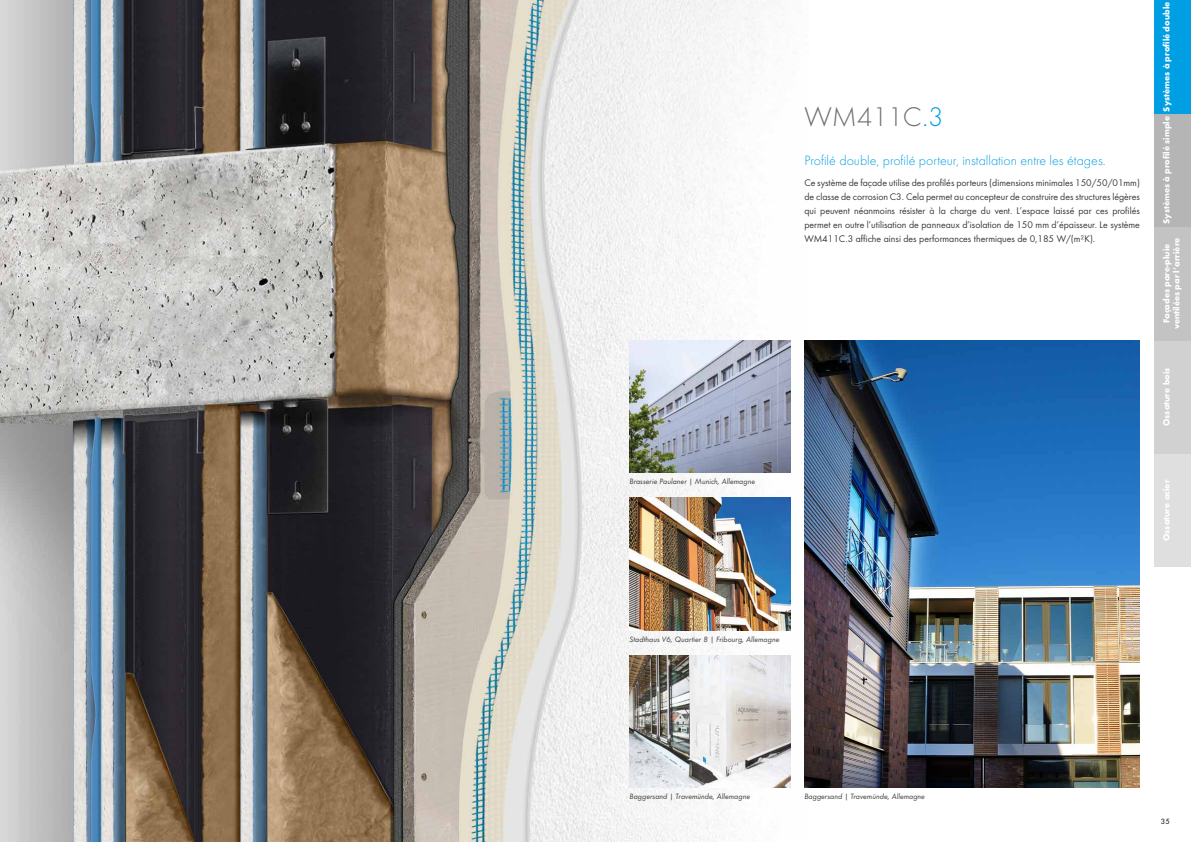
<style>
.page{position:relative;width:1191px;height:842px;background:#fff}
.page>*{position:absolute;margin:0;border:0;box-sizing:border-box;transform-origin:0 0}
.Heading{font:300 28px "Futura";color:#706f6f}
.Intro{font:300 14px "Futura";color:#009fe3}
.Running_Text{font:10px/14px "Futura Boo";color:#3c3c3b;text-align:justify}
.Table_-_Headline{font:700 9px/10px "Futura";color:#fff;text-align:center}
.Intro-2{font:8px "Futura Boo Obl";color:#3c3c3b}
.t1{font:500 8px "Futura";color:#3c3c3b}
.s1{color:#009fe3}
</style>
<div class="page">
<img style="left:0;top:0;width:794px;height:842px">
<img style="left:804px;top:340px;width:336px;height:448px">
<img style="left:629px;top:340px;width:161px;height:132px">
<img style="left:629px;top:498px;width:161px;height:132px">
<img style="left:629px;top:656px;width:161px;height:132px">
<div style="left:1154px;top:454px;width:37px;height:113px;background:#dfdfdf"></div>
<div style="left:1154px;top:340px;width:37px;height:114px;background:#d1d1d1"></div>
<div style="left:1154px;top:227px;width:37px;height:113px;background:#c3c3c3"></div>
<div style="left:1154px;top:113px;width:37px;height:114px;background:#b6b5b5"></div>
<div style="left:1154px;top:0;width:37px;height:113px;background:#009fe3"></div>
<p class="Intro-2" style="left:629px;top:476px;width:127px">Brasserie Paulaner | Munich, Allemagne</p>
<p class="Heading" style="left:804px;top:101px;width:141px">WM411C<span class="s1">.3</span></p>
<p class="Intro" style="left:804px;top:152px;width:303px">Profilé double, profilé porteur, installation entre les étages.</p>
<p class="Running_Text" style="left:804px;top:175px;width:337px">Ce système de façade utilise des profilés porteurs (dimensions minimales 150/50/01mm) de classe de corrosion C3. Cela permet au concepteur de construire des structures légères qui peuvent néanmoins résister à la charge du vent. L’espace laissé par ces profilés permet en outre l’utilisation de panneaux d’isolation de 150 mm d’épaisseur. Le système WM411C.3 affiche ainsi des performances thermiques de 0,185 W/(m²K).</p>
<p class="Table_-_Headline" style="left:1161px;top:111px;width:111px;rotate:-90deg">Systèmes à profilé double</p>
<p class="Table_-_Headline" style="left:1161px;top:224px;width:109px;rotate:-90deg">Systèmes à profilé simple</p>
<p class="Table_-_Headline" style="left:1161px;top:329px;width:93px;rotate:-90deg">Façades pare-pluie ventilées par l’arrière</p>
<p class="Table_-_Headline" style="left:1161px;top:426px;width:60px;rotate:-90deg">Ossature bois</p>
<p class="Table_-_Headline" style="left:1161px;top:541px;width:63px;rotate:-90deg">Ossature acier</p>
<p class="Intro-2" style="left:629px;top:634px;width:151px">Stadthaus V6, Quartier 8 | Fribourg, Allemagne</p>
<p class="Intro-2" style="left:629px;top:792px;width:122px">Baggersand | Travemünde, Allemagne</p>
<p class="Intro-2" style="left:804px;top:792px;width:122px">Baggersand | Travemünde, Allemagne</p>
<p class="t1" style="left:1161px;top:816px;width:11px">35</p>
</div>
